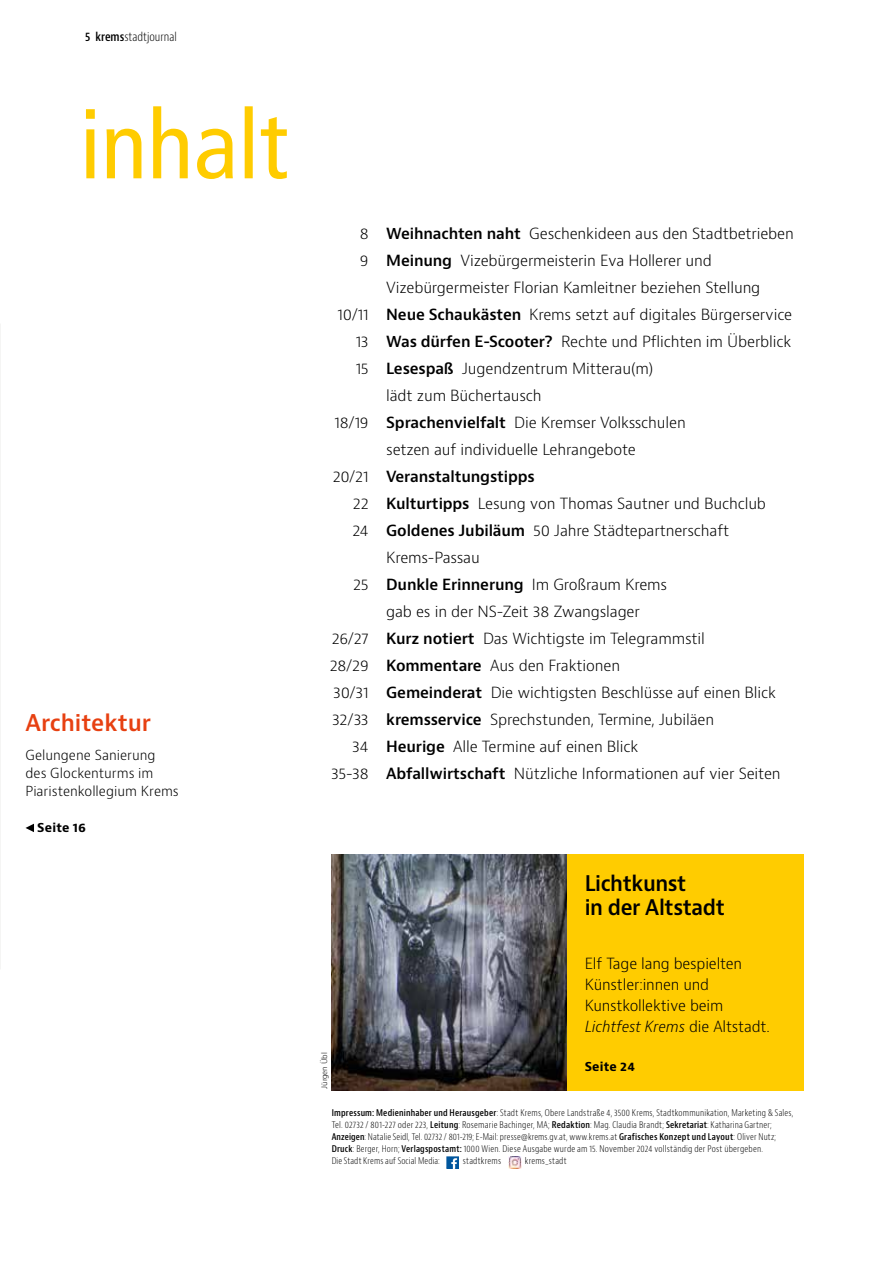
<style>
.page{position:relative;width:893px;height:1263px;background:#fff}
.page>*{position:absolute;margin:0;border:0;box-sizing:border-box;transform-origin:0 0}
.t1{font:600 22.5px "Bernino Sans";color:#e74011}
.t2{font:600 21px/24px "Bernino Sans";letter-spacing:-.02em;color:#000;scale:.96 1}
.t3{font:300 15px/27px "Bernino Sans";letter-spacing:-.01em;color:#000}
.t4{font:300 13.5px/18px "Bernino Sans";color:#000}
.t5{font:300 condensed 12px "Bernino Sans";color:#000}
.t6{font:700 12px "Bernino Sans";letter-spacing:.015em;color:#000}
.t7{font:300 condensed 9px/12px "Bernino Sans";letter-spacing:.02em;color:#000}
.t8{font:300 7.5px "Bernino Sans";letter-spacing:-.01em;color:#000}
.s1{font-weight:600}
.s2{font-style:italic}
</style>
<div class="page">
<svg style="left:86px;top:106px;width:201px;height:73px"></svg>
<svg style="left:26px;top:824px;width:8px;height:8px"></svg>
<img style="left:332px;top:855px;width:236px;height:236px">
<div style="left:568px;top:855px;width:236px;height:236px;background:#fc0"></div>
<img style="left:0;top:323px;width:1px;height:646px">
<svg style="left:509px;top:1156px;width:12px;height:12px"></svg>
<svg style="left:446px;top:1156px;width:12px;height:12px"></svg>
<p class="t5" style="left:85px;top:29px;width:93px"><span class="s1">5 krems</span>stadtjournal</p>
<h1 class="t1" style="left:26px;top:708px;width:127px">Architektur</h1>
<p class="t4" style="left:26px;top:746px;width:155px">Gelungene Sanierung des Glockenturms im<br>Piaristenkollegium Krems</p>
<p class="t6" style="left:37px;top:820px;width:50px">Seite 16</p>
<p class="t3" style="left:360px;top:220px;width:10px">8<br>9</p>
<p class="t3" style="left:356px;top:301px;width:14px;text-align:justify;text-indent:-18px">10/11<br>13<br>15</p>
<p class="t3" style="left:335px;top:409px;width:36px">18/19</p>
<p class="t3" style="left:352px;top:463px;width:18px;text-align:justify;text-indent:-20px">20/21<br>22<br>24</p>
<p class="t3" style="left:353px;top:571px;width:17px">25</p>
<p class="t3" style="left:330px;top:625px;width:40px;text-align:right">26/27<br>28/29<br>30/31<br>32/33<br>34<br>35-38</p>
<p class="t3" style="left:386px;top:220px;width:409px"><span class="s1">Weihnachten naht</span> Geschenkideen aus den Stadtbetrieben <span class="s1">Meinung</span> Vizebürgermeisterin Eva Hollerer und Vizebürgermeister Florian Kamleitner beziehen Stellung <span class="s1">Neue Schaukästen</span> Krems setzt auf digitales Bürgerservice <span class="s1">Was dürfen E-Scooter?</span> Rechte und Pflichten im Überblick <span class="s1">Lesespaß</span> Jugendzentrum Mitterau(m)<br>lädt zum Büchertausch<br><span class="s1">Sprachenvielfalt</span> Die Kremser Volksschulen<br>setzen auf individuelle Lehrangebote</p>
<p class="t3" style="left:386px;top:463px;width:396px"><span class="s1">Veranstaltungstipps<br>Kulturtipps</span> Lesung von Thomas Sautner und Buchclub <span class="s1">Goldenes Jubiläum</span> 50 Jahre Städtepartnerschaft Krems-Passau<br><span class="s1">Dunkle Erinnerung</span> Im Großraum Krems<br>gab es in der NS-Zeit 38 Zwangslager<br><span class="s1">Kurz notiert</span> Das Wichtigste im Telegrammstil <span class="s1">Kommentare</span> Aus den Fraktionen<br><span class="s1">Gemeinderat</span> Die wichtigsten Beschlüsse auf einen Blick <span class="s1">kremsservice</span> Sprechstunden, Termine, Jubiläen<br><span class="s1">Heurige</span> Alle Termine auf einen Blick<br><span class="s1">Abfallwirtschaft</span> Nützliche Informationen auf vier Seiten</p>
<p class="t8" style="left:320px;top:1089px;width:38px;rotate:-90deg">Jürgen Übl</p>
<h2 class="t2" style="left:585px;top:872px;width:148px">Lichtkunst<br>in der Altstadt</h2>
<p class="t3" style="left:585px;top:953px;width:187px;line-height:21px">Elf Tage lang bespielten<br>Künstler:innen und<br>Kunstkollektive beim<br><span class="s2">Lichtfest Krems</span> die Altstadt.</p>
<p class="t6" style="left:585px;top:1059px;width:52px">Seite 24</p>
<p class="t7" style="left:332px;top:1107px;width:463px"><span class="s1">Impressum: Medieninhaber und Herausgeber</span>: Stadt Krems, Obere Landstraße 4, 3500 Krems, Stadtkommunikation, Marketing &amp; Sales, Tel. 02732 / 801-227 oder 223, <span class="s1">Leitung</span>: Rosemarie Bachinger, MA; <span class="s1">Redaktion</span>: Mag. Claudia Brandt; <span class="s1">Sekretariat</span>: Katharina Gartner; <span class="s1">Anzeigen</span>: Natalie Seidl, Tel. 02732 / 801-219; E-Mail: presse@krems.gv.at, www.krems.at <span class="s1">Grafisches Konzept und Layout</span>: Oliver Nutz; <span class="s1">Druck</span>: Berger, Horn; <span class="s1">Verlagspostamt:</span> 1000 Wien. Diese Ausgabe wurde am 15. November 2024 vollständig der Post übergeben.<br>Die Stadt Krems auf Social Media:</p>
<p class="t7" style="left:463px;top:1155px;width:40px">stadtkrems</p>
<p class="t7" style="left:525px;top:1155px;width:43px">krems_stadt</p>
</div>
